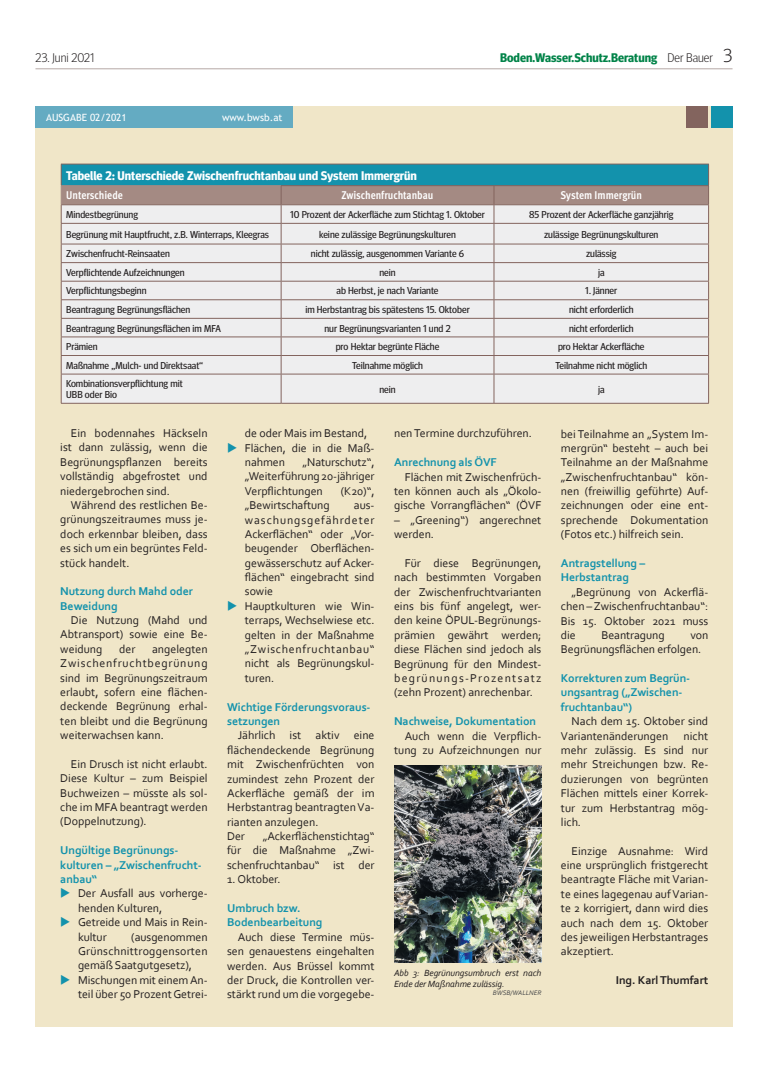
<style>
.page{position:relative;width:784px;height:1074px;background:#fff}
.page>*{position:absolute;margin:0;border:0;box-sizing:border-box;transform-origin:0 0}
.t1{font:700 12.5px "Meta Head OT";color:#fff}
.t2{font:700 12.5px "Meta Head OT";color:#008348}
.t3{font:300 12.5px "Meta Head OT";color:#231f20}
.t4{font:11.88px/14.4px "Corbel";color:#231f20;text-align:justify}
.t5{font:700 11.88px/14.4px "Corbel";letter-spacing:-.005em;color:#1392ac}
.t6{font:700 11.88px "Corbel";letter-spacing:-.005em;color:#231f20}
.t7{font:700 condensed 11.25px "Meta OT";color:#fff}
.t8{font:10px/10.6px "Meta Head OT";color:#231f20}
.t9{font:10px "Trebuchet MS";color:#fff}
.t10{font:italic 9.38px/10.6px "Corbel";letter-spacing:-.01em;color:#231f20}
.t11{font:italic 6.88px "Corbel";color:#4b4c4d}
.s1{font-weight:300;color:#231f20}
.s2{font-weight:300;font-size:18.75px;color:#231f20}
</style>
<div class="page">
<hr style="left:35px;top:68px;width:697px;height:1px;background:#b5a9a5">
<div style="left:35px;top:107px;width:697px;height:920px;background:#f0e6c8"></div>
<div style="left:685px;top:106px;width:22px;height:22px;background:#83645e"></div>
<div style="left:710px;top:106px;width:21px;height:22px;background:#1392ac"></div>
<div style="left:35px;top:106px;width:258px;height:22px;background:#64abc2"></div>
<hr style="left:61px;top:403px;width:220px;height:1px;background:#83645e">
<hr style="left:281px;top:403px;width:212px;height:1px;background:#83645e">
<hr style="left:493px;top:403px;width:215px;height:1px;background:#83645e">
<svg style="left:61px;top:164px;width:647px;height:239px;background:#cfd7d9"></svg>
<img style="left:394px;top:766px;width:147px;height:196px">
<p class="t3" style="left:35px;top:51px;width:61px">23. Juni 2021</p>
<p class="t2" style="left:500px;top:51px;width:234px">Boden.Wasser.Schutz.Beratung <span class="s1">Der Bauer</span> <span class="s2">3</span></p>
<p class="t9" style="left:46px;top:111px;width:82px">AUSGABE 02/2021</p>
<p class="t9" style="left:222px;top:111px;width:62px">www.bwsb.at</p>
<p class="t1" style="left:66px;top:168px;width:352px">Tabelle 2: Unterschiede Zwischenfruchtanbau und System Immergrün</p>
<p class="t7" style="left:66px;top:188px;width:58px">Unterschiede</p>
<p class="t7" style="left:341px;top:188px;width:93px">Zwischenfruchtanbau</p>
<p class="t7" style="left:560px;top:188px;width:83px">System Immergrün</p>
<p class="t8" style="left:66px;top:209px;width:73px">Mindestbegrünung</p>
<p class="t8" style="left:290px;top:209px;width:196px">10 Prozent der Ackerfläche zum Stichtag 1. Oktober</p>
<p class="t8" style="left:529px;top:209px;width:145px">85 Prozent der Ackerfläche ganzjährig</p>
<p class="t8" style="left:66px;top:229px;width:204px">Begrünung mit Hauptfrucht, z.B. Winterraps, Kleegras</p>
<p class="t8" style="left:319px;top:229px;width:138px">keine zulässige Begrünungskulturen</p>
<p class="t8" style="left:543px;top:229px;width:116px">zulässige Begrünungskulturen</p>
<p class="t8" style="left:66px;top:249px;width:105px">Zwischenfrucht-Reinsaaten</p>
<p class="t8" style="left:311px;top:249px;width:154px">nicht zulässig, ausgenommen Variante 6</p>
<p class="t8" style="left:585px;top:249px;width:32px">zulässig</p>
<p class="t8" style="left:66px;top:267px;width:120px">Verpflichtende Aufzeichnungen</p>
<p class="t8" style="left:379px;top:267px;width:18px">nein</p>
<p class="t8" style="left:597px;top:267px;width:8px">ja</p>
<p class="t8" style="left:66px;top:286px;width:82px">Verpflichtungsbeginn</p>
<p class="t8" style="left:336px;top:286px;width:103px">ab Herbst, je nach Variante</p>
<p class="t8" style="left:585px;top:286px;width:33px">1. Jänner</p>
<p class="t8" style="left:66px;top:304px;width:125px">Beantragung Begrünungsflächen</p>
<p class="t8" style="left:305px;top:304px;width:166px">im Herbstantrag bis spätestens 15. Oktober</p>
<p class="t8" style="left:568px;top:304px;width:66px">nicht erforderlich</p>
<p class="t8" style="left:66px;top:323px;width:156px">Beantragung Begrünungsflächen im MFA</p>
<p class="t8" style="left:324px;top:323px;width:128px">nur Begrünungsvarianten 1 und 2</p>
<p class="t8" style="left:568px;top:323px;width:66px">nicht erforderlich</p>
<p class="t8" style="left:66px;top:341px;width:33px">Prämien</p>
<p class="t8" style="left:335px;top:341px;width:105px">pro Hektar begrünte Fläche</p>
<p class="t8" style="left:557px;top:341px;width:88px">pro Hektar Ackerfläche</p>
<p class="t8" style="left:66px;top:360px;width:138px">Maßnahme „Mulch- und Direktsaat“</p>
<p class="t8" style="left:352px;top:360px;width:72px">Teilnahme möglich</p>
<p class="t8" style="left:555px;top:360px;width:93px">Teilnahme nicht möglich</p>
<p class="t8" style="left:66px;top:379px;width:118px">Kombinationsverpflichtung mit<br>UBB oder Bio</p>
<p class="t8" style="left:379px;top:384px;width:18px">nein</p>
<p class="t8" style="left:597px;top:384px;width:8px">ja</p>
<p class="t4" style="left:60px;top:426px;width:149px;text-indent:11px">Ein bodennahes Häckseln ist dann zulässig, wenn die Begrünungspflanzen bereits vollständig abgefrostet und niedergebrochen sind.</p>
<p class="t4" style="left:60px;top:497px;width:149px;text-indent:11px">Während des restlichen Be&shy;grünungszeitraumes muss je&shy;doch erkennbar bleiben, dass es sich um ein begrüntes Feld&shy;stück handelt.</p>
<p class="t5" style="left:60px;top:584px;width:134px">Nutzung durch Mahd oder<br>Beweidung</p>
<p class="t4" style="left:60px;top:612px;width:149px;text-indent:11px">Die Nutzung (Mahd und Abtransport) sowie eine Be&shy;weidung</p>
<p class="t4" style="left:60px;top:641px;width:149px;text-indent:92px">angelegten Zwischenfruchtbegrünung sind im Begrünungszeitraum erlaubt, sofern eine flächen&shy;deckende Begrünung erhal&shy;ten bleibt und die Begrünung weiterwachsen kann.</p>
<p class="t4" style="left:60px;top:756px;width:149px;text-indent:11px">Ein Drusch ist nicht erlaubt.<br>Diese Kultur – zum Beispiel Buchweizen – müsste als sol&shy;che im MFA beantragt werden (Doppelnutzung).</p>
<p class="t5" style="left:60px;top:843px;width:143px">Ungültige Begrünungs&shy;kulturen – „Zwischenfrucht&shy;anbau“</p>
<p class="t4" style="left:78px;top:886px;width:131px;text-align:left">Der Ausfall aus vorherge&shy;henden Kulturen,<br>Getreide und Mais in Rein&shy;kultur</p>
<p class="t4" style="left:119px;top:641px;width:18px">der</p>
<p class="t4" style="left:78px;top:929px;width:131px;text-align:left;text-indent:53px">(ausgenommen<br>Grünschnittroggensorten gemäß Saatgutgesetz),<br>Mischungen mit einem An&shy;teil über 50 Prozent Getrei-</p>
<p class="t4" style="left:245px;top:426px;width:131px;text-align:left">de oder Mais im Bestand,<br>Flächen, die in die Maß&shy;nahmen</p>
<p class="t4" style="left:245px;top:454px;width:131px;text-indent:58px">„Naturschutz“, „Weiterführung 20-jähriger Verpflichtungen</p>
<p class="t4" style="left:340px;top:483px;width:35px">(K20)“,</p>
<p class="t4" style="left:245px;top:498px;width:86px">„Bewirtschaftung</p>
<p class="t4" style="left:245px;top:498px;width:131px;text-align:left;text-indent:109px">aus&shy;waschungsgefährdeter<br>Ackerflächen“ oder „Vor&shy;beugender Oberflächen&shy;gewässerschutz auf Acker&shy;flächen“ eingebracht sind sowie<br>Hauptkulturen wie Win&shy;terraps, Wechselwiese etc. gelten in der Maßnahme „Zwischenfruchtanbau“ nicht als Begrünungskul&shy;turen.</p>
<p class="t5" style="left:227px;top:699px;width:145px">Wichtige Förderungsvoraus&shy;setzungen</p>
<p class="t4" style="left:227px;top:728px;width:149px;text-align:left;text-indent:11px">Jährlich ist aktiv eine flächendeckende Begrünung mit Zwischenfrüchten von zumindest zehn Prozent der<br>Ackerfläche gemäß der im<br>Herbstantrag beantragten Va&shy;rianten anzulegen.<br>Der</p>
<p class="t4" style="left:227px;top:828px;width:149px;text-indent:35px">„Ackerflächenstichtag“ für die Maßnahme „Zwi&shy;schenfruchtanbau“ ist der</p>
<p class="t4" style="left:227px;top:871px;width:55px">1. Oktober.</p>
<p class="t5" style="left:227px;top:900px;width:97px">Umbruch bzw.<br>Bodenbearbeitung</p>
<p class="t4" style="left:227px;top:929px;width:149px;text-indent:11px">Auch diese Termine müs&shy;sen genauestens eingehalten werden. Aus Brüssel kommt der Druck, die Kontrollen ver&shy;stärkt rund um die vorgegebe-</p>
<p class="t4" style="left:394px;top:426px;width:139px">nen Termine durchzuführen.</p>
<p class="t5" style="left:394px;top:455px;width:104px">Anrechnung als ÖVF</p>
<p class="t4" style="left:394px;top:469px;width:149px;text-indent:11px">Flächen mit Zwischenfrüch&shy;ten können auch als „Ökolo&shy;gische Vorrangflächen“ (ÖVF</p>
<p class="t4" style="left:394px;top:512px;width:149px">– „Greening“) angerechnet werden.</p>
<p class="t4" style="left:394px;top:555px;width:149px;text-indent:11px">Für diese Begrünungen, nach bestimmten Vorgaben der Zwischenfruchtvarianten eins bis fünf angelegt, wer&shy;den keine ÖPUL-Begrünungs&shy;prämien gewährt werden; diese Flächen sind jedoch als Begrünung für den Mindest&shy;begrünungs-Prozentsatz (zehn Prozent) anrechenbar.</p>
<p class="t5" style="left:394px;top:713px;width:143px">Nachweise, Dokumentation</p>
<p class="t4" style="left:394px;top:728px;width:149px;text-align:right">Auch wenn die Verpflich&shy;tung zu Aufzeichnungen nur</p>
<p class="t10" style="left:394px;top:967px;width:149px">Abb 3: Begrünungsumbruch erst nach<br>Ende der Maßnahme zulässig.</p>
<p class="t11" style="left:492px;top:988px;width:50px">BWSB/WALLNER</p>
<p class="t4" style="left:560px;top:426px;width:149px">bei Teilnahme an „System Im&shy;mergrün“ besteht – auch bei Teilnahme an der Maßnahme „Zwischenfruchtanbau“ kön&shy;nen (freiwillig geführte) Auf&shy;zeichnungen oder eine ent&shy;sprechende Dokumentation (Fotos etc.) hilfreich sein.</p>
<p class="t5" style="left:560px;top:555px;width:86px">Antragstellung –<br>Herbstantrag</p>
<p class="t4" style="left:560px;top:584px;width:149px;text-indent:11px">„Begrünung von Ackerflä&shy;chen – Zwischenfruchtanbau“:<br>Bis 15. Oktober 2021 muss die</p>
<p class="t4" style="left:601px;top:627px;width:65px">Beantragung</p>
<p class="t4" style="left:560px;top:627px;width:149px;text-indent:129px">von<br>Begrünungsflächen erfolgen.</p>
<p class="t5" style="left:560px;top:670px;width:131px">Korrekturen zum Begrün&shy;ungsantrag („Zwischen&shy;fruchtanbau“)</p>
<p class="t4" style="left:560px;top:714px;width:149px;text-indent:11px">Nach dem 15. Oktober sind<br>Variantenänderungen</p>
<p class="t4" style="left:560px;top:728px;width:149px;text-indent:123px">nicht mehr zulässig. Es sind nur mehr Streichungen bzw. Re&shy;duzierungen von begrünten Flächen mittels einer Korrek&shy;tur zum Herbstantrag mög&shy;lich.</p>
<p class="t4" style="left:560px;top:843px;width:149px;text-indent:11px">Einzige Ausnahme: Wird eine ursprünglich fristgerecht beantragte Fläche mit Varian&shy;te eines lagegenau auf Varian&shy;te 2 korrigiert, dann wird dies auch nach dem 15. Oktober des jeweiligen Herbstantrages akzeptiert.</p>
<p class="t6" style="left:615px;top:972px;width:94px">Ing. Karl Thumfart</p>
</div>
